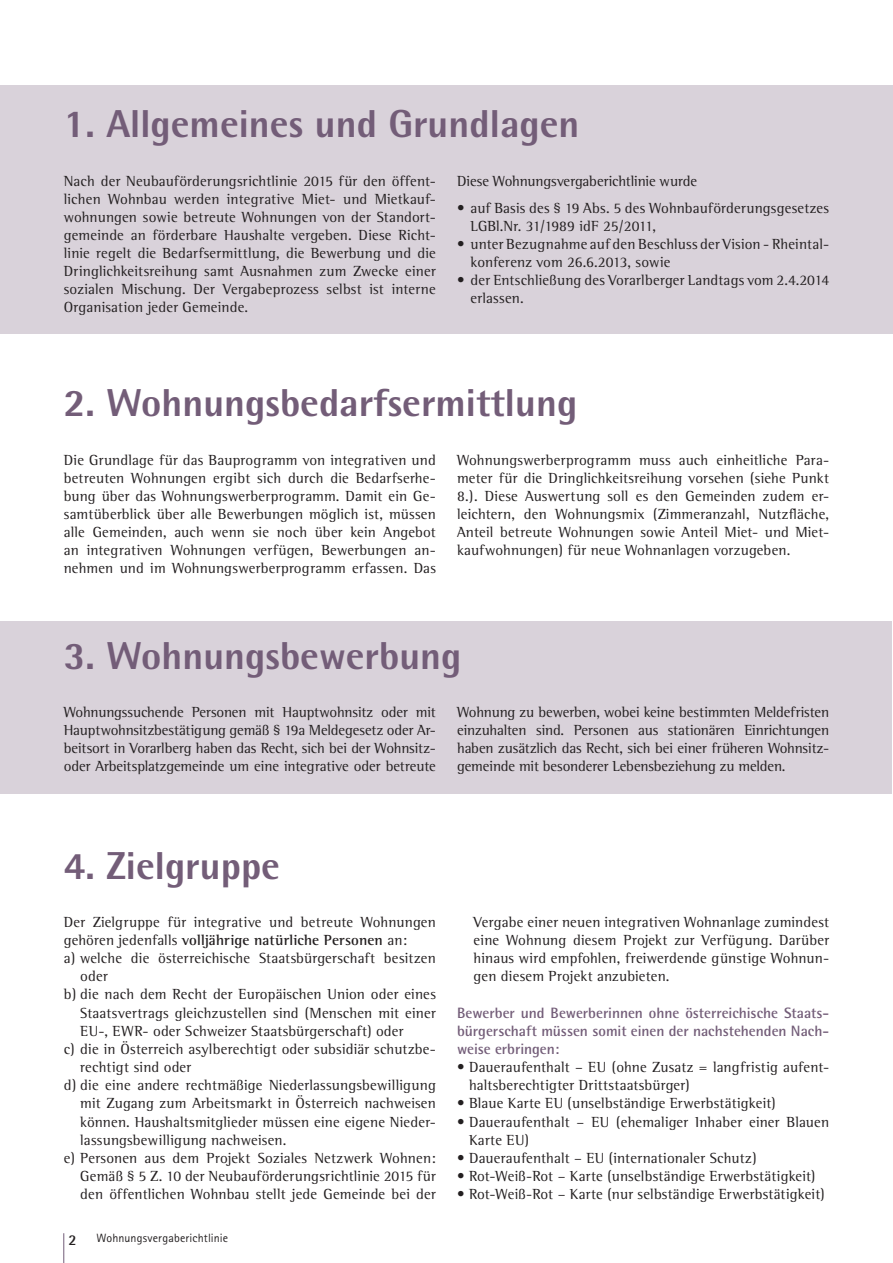
<style>
.page{position:relative;width:893px;height:1263px;background:#fff}
.page>*{position:absolute;margin:0;border:0;box-sizing:border-box;transform-origin:0 0}
.t1{font:800 39px "Rotis Semi Sans";color:#735d78}
.t2{font:15px/18px "Rotis Semi Serif";letter-spacing:.01em;color:#231f20;text-align:justify}
.t3{font:700 15px/18.1px "Rotis Semi Sans";color:#735d78;text-align:justify}
.t4{font:700 15px "Rotis Semi Serif";letter-spacing:.005em;color:#231f20}
.t5{font:15px "Rotis Semi Serif";letter-spacing:-.01em;color:#231f20}
.t6{font:700 15px "Rotis Semi Sans";color:#231f20}
.t7{font:12px "Rotis Sans Serif";letter-spacing:.01em;color:#231f20}
.s1{font-weight:400}
</style>
<div class="page">
<hr style="left:63px;top:1233px;width:1px;height:30px;background:#735d78">
<div style="left:0;top:621px;width:891px;height:173px;background:#d9d2da"></div>
<div style="left:0;top:85px;width:893px;height:248px;background:#d9d2da"></div>
<h1 class="t1" style="left:64px;top:99px;width:517px">1. Allgemeines und Grundlagen</h1>
<p class="t2" style="left:64px;top:172px;width:374px">Nach der Neubauförderungsrichtlinie 2015 für den öffent&shy;lichen Wohnbau werden integrative Miet- und Mietkauf&shy;wohnungen sowie betreute Wohnungen von der Standort&shy;gemeinde an förderbare Haushalte vergeben. Diese Richt&shy;linie regelt die Bedarfsermittlung, die Bewerbung und die Dringlichkeitsreihung samt Ausnahmen zum Zwecke einer sozialen Mischung. Der Vergabeprozess selbst ist interne Organisation jeder Gemeinde.</p>
<p class="t5" style="left:457px;top:172px;width:241px">Diese Wohnungsvergaberichtlinie wurde</p>
<p class="t2" style="left:471px;top:199px;width:360px;text-indent:-14px">• auf Basis des § 19 Abs. 5 des Wohnbauförderungsgesetzes<br>LGBl.Nr. 31/1989 idF 25/2011,</p>
<p class="t2" style="left:471px;top:235px;width:360px;text-indent:-14px">• unter Bezugnahme auf den Beschluss der Vision - Rheintal&shy;konferenz vom 26.6.2013, sowie</p>
<p class="t2" style="left:471px;top:271px;width:360px;text-indent:-14px">• der Entschließung des Vorarlberger Landtags vom 2.4.2014 erlassen.</p>
<h1 class="t1" style="left:64px;top:378px;width:515px">2. Wohnungsbedarfsermittlung</h1>
<p class="t2" style="left:64px;top:450px;width:374px">Die Grundlage für das Bauprogramm von integrativen und betreuten Wohnungen ergibt sich durch die Bedarfserhe&shy;bung über das Wohnungswerberprogramm. Damit ein Ge&shy;samtüberblick über alle Bewerbungen möglich ist, müssen alle Gemeinden, auch wenn sie noch über kein Angebot an integrativen Wohnungen verfügen, Bewerbungen an&shy;nehmen und im Wohnungswerberprogramm erfassen. Das</p>
<p class="t2" style="left:457px;top:450px;width:374px">Wohnungswerberprogramm muss auch einheitliche Para&shy;meter für die Dringlichkeitsreihung vorsehen (siehe Punkt 8.). Diese Auswertung soll es den Gemeinden zudem er&shy;leichtern, den Wohnungsmix (Zimmeranzahl, Nutzfläche, Anteil betreute Wohnungen sowie Anteil Miet- und Miet&shy;kaufwohnungen) für neue Wohnanlagen vorzugeben.</p>
<h1 class="t1" style="left:64px;top:631px;width:399px">3. Wohnungsbewerbung</h1>
<p class="t2" style="left:64px;top:703px;width:374px">Wohnungssuchende Personen mit Hauptwohnsitz oder mit Hauptwohnsitzbestätigung gemäß § 19a Meldegesetz oder Ar&shy;beitsort in Vorarlberg haben das Recht, sich bei der Wohnsitz&shy;oder Arbeitsplatzgemeinde um eine integrative oder betreute</p>
<p class="t2" style="left:457px;top:703px;width:374px">Wohnung zu bewerben, wobei keine bestimmten Meldefristen einzuhalten sind. Personen aus stationären Einrichtungen haben zusätzlich das Recht, sich bei einer früheren Wohnsitz&shy;gemeinde mit besonderer Lebensbeziehung zu melden.</p>
<h1 class="t1" style="left:64px;top:840px;width:218px">4. Zielgruppe</h1>
<p class="t2" style="left:64px;top:913px;width:374px">Der Zielgruppe für integrative und betreute Wohnungen</p>
<p class="t4" style="left:64px;top:931px;width:345px"><span class="s1">gehören jedenfalls</span> volljährige natürliche Personen <span class="s1">an:</span></p>
<p class="t2" style="left:64px;top:949px;width:374px">a) welche die österreichische Staatsbürgerschaft besitzen</p>
<p class="t2" style="left:80px;top:967px;width:29px">oder</p>
<p class="t2" style="left:64px;top:985px;width:374px">b) die nach dem Recht der Europäischen Union oder eines</p>
<p class="t2" style="left:80px;top:1003px;width:357px">Staatsvertrags gleichzustellen sind (Menschen mit einer</p>
<p class="t2" style="left:80px;top:1022px;width:325px">EU-, EWR- oder Schweizer Staatsbürgerschaft) oder</p>
<p class="t2" style="left:64px;top:1040px;width:374px">c) die in Österreich asylberechtigt oder subsidiär schutzbe-</p>
<p class="t2" style="left:80px;top:1058px;width:113px">rechtigt sind oder</p>
<p class="t2" style="left:64px;top:1076px;width:374px">d) die eine andere rechtmäßige Niederlassungsbewilligung</p>
<p class="t2" style="left:80px;top:1094px;width:357px">mit Zugang zum Arbeitsmarkt in Österreich nachweisen</p>
<p class="t2" style="left:80px;top:1112px;width:357px">können. Haushaltsmitglieder müssen eine eigene Nieder-</p>
<p class="t2" style="left:80px;top:1130px;width:208px">lassungsbewilligung nachweisen.</p>
<p class="t2" style="left:64px;top:1149px;width:374px">e) Personen aus dem Projekt Soziales Netzwerk Wohnen:</p>
<p class="t2" style="left:80px;top:1167px;width:357px">Gemäß § 5 Z. 10 der Neubauförderungsrichtlinie 2015 für</p>
<p class="t2" style="left:80px;top:1185px;width:357px">den öffentlichen Wohnbau stellt jede Gemeinde bei der</p>
<p class="t6" style="left:68px;top:1230px;width:10px">2</p>
<p class="t7" style="left:96px;top:1231px;width:133px">Wohnungsvergaberichtlinie</p>
<p class="t2" style="left:474px;top:912px;width:357px">Vergabe einer neuen integrativen Wohnanlage zumindest eine Wohnung diesem Projekt zur Verfügung. Darüber hinaus wird empfohlen, freiwerdende günstige Wohnun&shy;gen diesem Projekt anzubieten.</p>
<p class="t3" style="left:457px;top:1003px;width:374px">Bewerber und Bewerberinnen ohne österreichische Staats&shy;bürgerschaft müssen somit einen der nachstehenden Nach&shy;weise erbringen:</p>
<p class="t2" style="left:469px;top:1058px;width:362px;text-indent:-12px">• Daueraufenthalt – EU (ohne Zusatz = langfristig aufent&shy;haltsberechtigter Drittstaatsbürger)</p>
<p class="t2" style="left:457px;top:1094px;width:320px">• Blaue Karte EU (unselbständige Erwerbstätigkeit)</p>
<p class="t2" style="left:469px;top:1112px;width:362px;text-indent:-12px">• Daueraufenthalt – EU (ehemaliger Inhaber einer Blauen<br>Karte EU)</p>
<p class="t2" style="left:457px;top:1149px;width:301px">• Daueraufenthalt – EU (internationaler Schutz)</p>
<p class="t2" style="left:457px;top:1167px;width:360px">• Rot-Weiß-Rot – Karte (unselbständige Erwerbstätigkeit)</p>
<p class="t2" style="left:457px;top:1185px;width:369px">• Rot-Weiß-Rot – Karte (nur selbständige Erwerbstätigkeit)</p>
</div>
